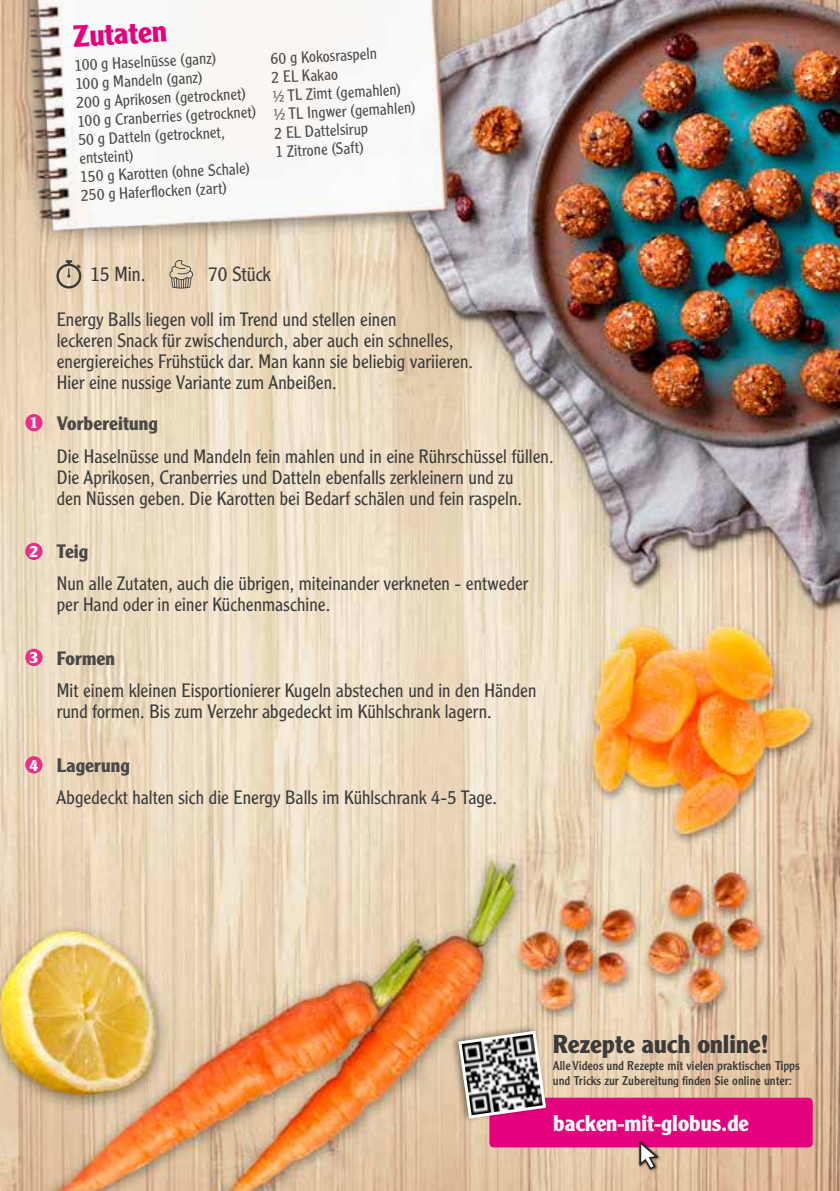
<style>
.page{position:relative;width:840px;height:1191px;background:#fff}
.page>*{position:absolute;margin:0;border:0;box-sizing:border-box;transform-origin:0 0}
.t1{font:700 30px "Clearface Gothic LT Std";color:#e5007d}
.t2{font:700 25.4px "Clearface Gothic LT Std";color:#3b3b3a}
.t3{font:700 22.2px "Clearface Gothic LT Std";color:#fff}
.t4{font:300 20px "Clearface Gothic LT Std";color:#3b3b3a}
.t5{font:300 19px/21px "Clearface Gothic LT Std";letter-spacing:.005em;color:#3b3b3a}
.t6{font:700 19px "Clearface Gothic LT Std";letter-spacing:.005em;color:#494948}
.t7{font:300 16px/18.6px "Clearface Gothic LT Std";color:#494948}
.t8{font:700 16px "Clearface Gothic LT Std";color:#fff}
.t9{font:12.6px/15.2px "Clearface Gothic LT Std";color:#3b3b3a}
</style>
<div class="page">
<img style="left:0;top:0;width:839px;height:1191px">
<img style="left:0;top:0;width:660px;height:325px">
<div style="left:489px;top:1097px;width:323px;height:50px;background:#e5007d;border-radius:5px"></div>
<div style="left:25px;top:414px;width:18px;height:17px;background:#e82e89;border-radius:50%"></div>
<div style="left:25px;top:543px;width:18px;height:17px;background:#e82e89;border-radius:50%"></div>
<div style="left:25px;top:649px;width:18px;height:17px;background:#e82e89;border-radius:50%"></div>
<div style="left:25px;top:756px;width:18px;height:17px;background:#e82e89;border-radius:50%"></div>
<svg style="left:169px;top:260px;width:24px;height:28px"></svg>
<div style="left:450px;top:1024px;width:99px;height:99px;background:#000;opacity:.4"></div>
<svg style="left:458px;top:1030px;width:88px;height:88px"></svg>
<img style="left:461px;top:1034px;width:81px;height:81px">
<div style="left:637px;top:1139px;width:23px;height:33px;background:#000;opacity:.45"></div>
<svg style="left:639px;top:1141px;width:18px;height:28px"></svg>
<svg style="left:56px;top:260px;width:25px;height:28px"></svg>
<h1 class="t1" style="left:72px;top:19px;width:95px;rotate:-3deg">Zutaten</h1>
<p class="t7" style="left:74px;top:56px;width:181px;rotate:-3deg">100 g Haselnüsse (ganz)<br>100 g Mandeln (ganz)<br>200 g Aprikosen (getrocknet)<br>100 g Cranberries (getrocknet)<br>50 g Datteln (getrocknet, entsteint)<br>150 g Karotten (ohne Schale)<br>250 g Haferfl ocken (zart)</p>
<p class="t7" style="left:270px;top:49px;width:143px;rotate:-3deg">60 g Kokosraspeln<br>2 EL Kakao<br>½ TL Zimt (gemahlen) ½ TL Ingwer (gemahlen)<br>2 EL Dattelsirup<br>1 Zitrone (Saft)</p>
<p class="t8" style="left:29px;top:413px;width:10px">1</p>
<p class="t8" style="left:29px;top:542px;width:10px">2</p>
<p class="t8" style="left:29px;top:648px;width:10px">3</p>
<p class="t8" style="left:29px;top:755px;width:10px">4</p>
<p class="t4" style="left:90px;top:262px;width:57px">15 Min.</p>
<p class="t4" style="left:208px;top:262px;width:64px">70 Stück</p>
<p class="t5" style="left:57px;top:308px;width:417px">Energy Balls liegen voll im Trend und stellen einen<br>leckeren Snack für zwischendurch, aber auch ein schnelles, energiereiches Frühstück dar. Man kann sie beliebig variieren.<br>Hier eine nussige Variante zum Anbeißen.</p>
<p class="t6" style="left:57px;top:413px;width:103px">Vorbereitung</p>
<p class="t5" style="left:57px;top:445px;width:498px">Die Haselnüsse und Mandeln fein mahlen und in eine Rührschüssel füllen.<br>Die Aprikosen, Cranberries und Datteln ebenfalls zerkleinern und zu<br>den Nüssen geben. Die Karotten bei Bedarf schälen und fein raspeln.</p>
<p class="t6" style="left:57px;top:540px;width:33px">Teig</p>
<p class="t5" style="left:57px;top:573px;width:472px">Nun alle Zutaten, auch die übrigen, miteinander verkneten - entweder per Hand oder in einer Küchenmaschine.</p>
<p class="t6" style="left:57px;top:647px;width:60px">Formen</p>
<p class="t5" style="left:57px;top:680px;width:481px">Mit einem kleinen Eisportionierer Kugeln abstechen und in den Händen rund formen. Bis zum Verzehr abgedeckt im Kühlschrank lagern.</p>
<p class="t6" style="left:57px;top:754px;width:75px">Lagerung</p>
<p class="t5" style="left:57px;top:786px;width:441px">Abgedeckt halten sich die Energy Balls im Kühlschrank 4-5 Tage.</p>
<h2 class="t2" style="left:552px;top:1029px;width:217px">Rezepte auch online!</h2>
<p class="t9" style="left:552px;top:1057px;width:248px">Alle Videos und Rezepte mit vielen praktischen Tipps und Tricks zur Zubereitung finden Sie online unter:</p>
<p class="t3" style="left:553px;top:1109px;width:197px">backen-mit-globus.de</p>
</div>
